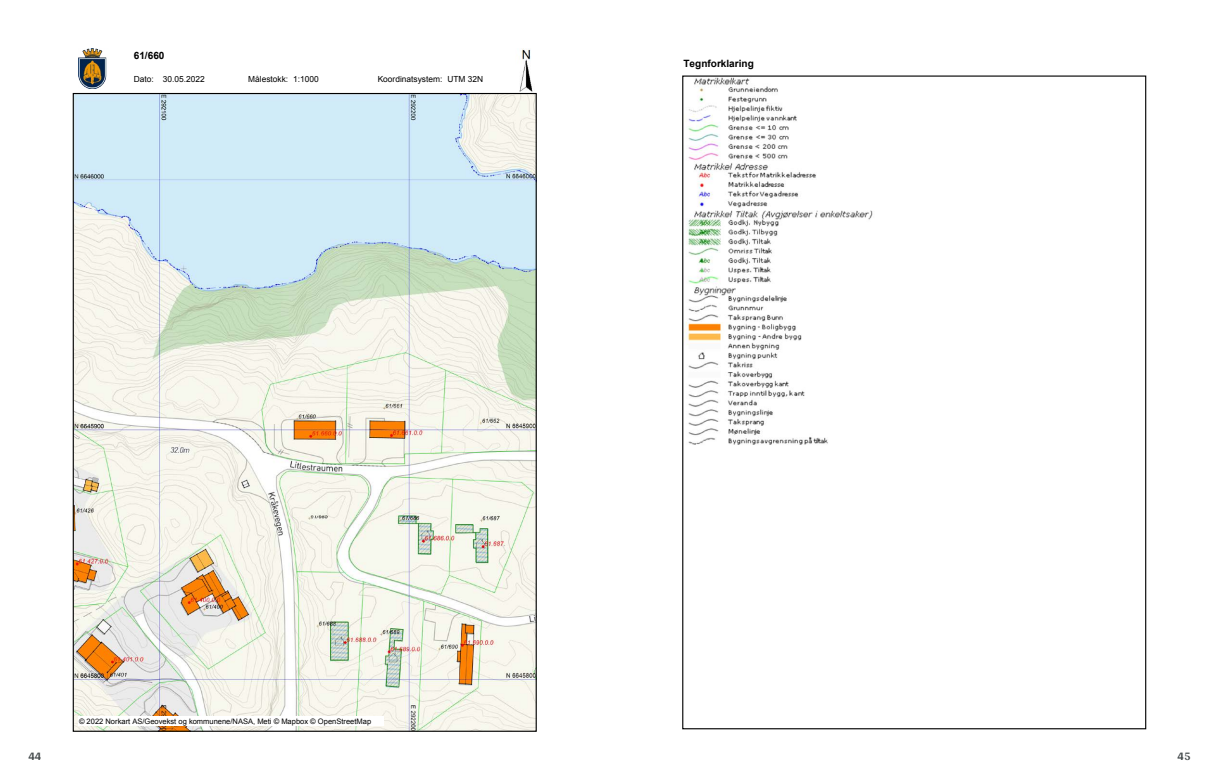
<style>
.page{position:relative;width:1219px;height:782px;background:#fff}
.page>*{position:absolute;margin:0;border:0;box-sizing:border-box;transform-origin:0 0}
.t1{font:700 12px "Arya";color:#414749}
.t2{font:700 10.1px "Arial";color:#000}
.t3{font:8.4px "Arial";color:#000}
.t4{font:7.5px "Arial";color:#000}
</style>
<div class="page">
<img style="left:515px;top:49px;width:21px;height:44px">
<img style="left:78px;top:49px;width:29px;height:39px">
<img style="left:75px;top:95px;width:460px;height:634px">
<div style="left:78px;top:716px;width:306px;height:10px;background:#fff"></div>
<img style="left:684px;top:77px;width:189px;height:368px">
<h2 class="t2" style="left:134px;top:48px;width:32px">61/660</h2>
<p class="t3" style="left:134px;top:73px;width:73px">Dato: 30.05.2022</p>
<p class="t3" style="left:248px;top:73px;width:72px">Målestokk: 1:1000</p>
<p class="t3" style="left:378px;top:73px;width:107px">Koordinatsystem: UTM 32N</p>
<h2 class="t2" style="left:683px;top:56px;width:72px">Tegnforklaring</h2>
<h1 class="t1" style="left:28px;top:749px;width:15px">44</h1>
<p class="t4" style="left:79px;top:715px;width:294px">© 2022 Norkart AS/Geovekst og kommunene/NASA, Meti © Mapbox © OpenStreetMap</p>
<h1 class="t1" style="left:1177px;top:749px;width:15px">45</h1>
</div>
